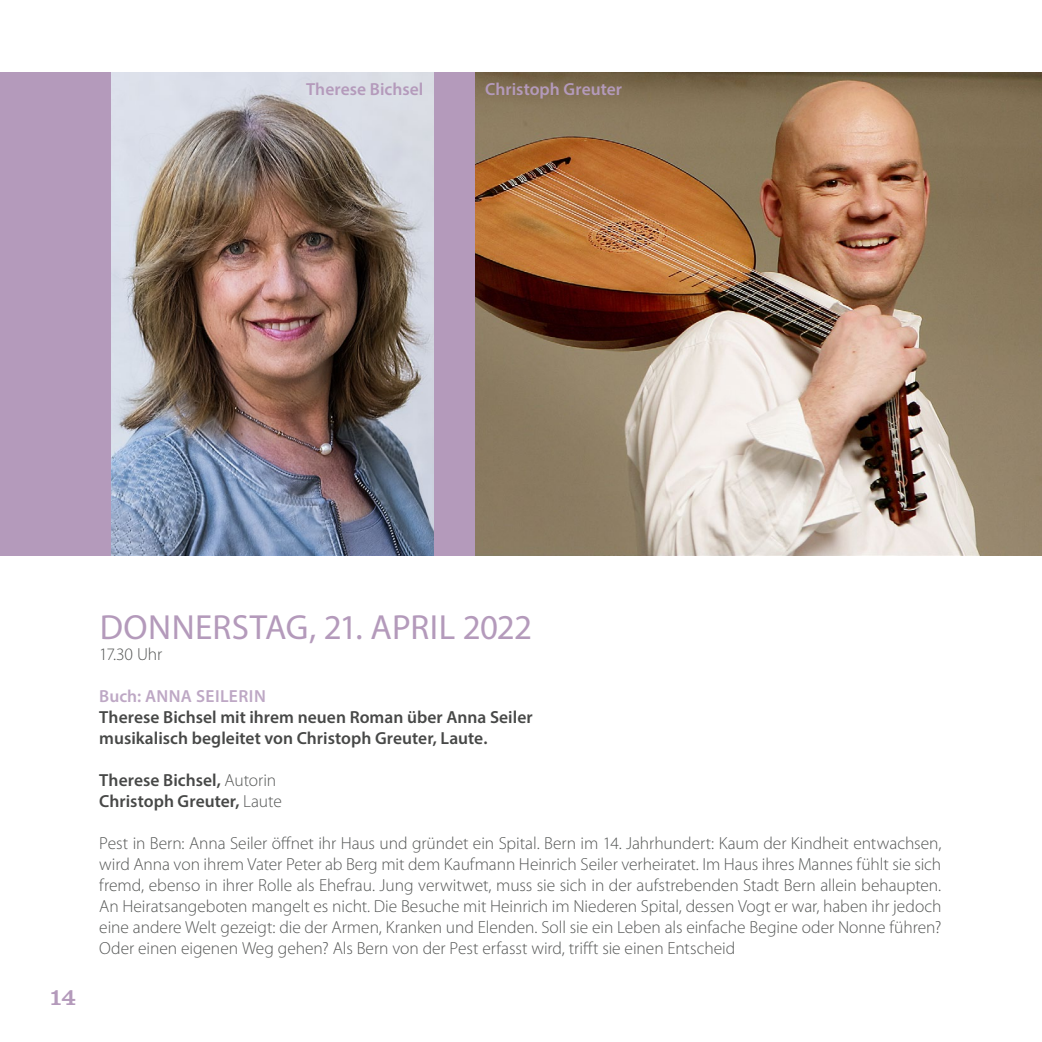
<style>
.page{position:relative;width:1042px;height:1042px;background:#fff}
.page>*{position:absolute;margin:0;border:0;box-sizing:border-box;transform-origin:0 0}
.t1{font:35px "Myriad Pro";letter-spacing:.005em;color:#b49abb}
.t2{font:24.5px "Clarendon";color:#b49abb}
.t3{font:300 17.5px/21px "Myriad Pro";letter-spacing:-.005em;color:#555756;text-align:justify}
.t4{font:600 17.5px/21px "Myriad Pro";color:#474847}
.t5{font:600 17.5px "Myriad Pro";color:#b49abb}
.t6{font:600 17.5px "Myriad Pro";letter-spacing:.02em;color:#bea8c5}
.s1{font-weight:300;color:#555756}
</style>
<div class="page">
<div style="left:0;top:72px;width:1042px;height:483px;background:#b49abb"></div>
<img style="left:112px;top:72px;width:321px;height:483px">
<img style="left:475px;top:72px;width:567px;height:483px">
<p class="t5" style="left:306px;top:78px;width:119px">Therese Bichsel</p>
<p class="t5" style="left:485px;top:78px;width:138px">Christoph Greuter</p>
<h2 class="t2" style="left:49px;top:983px;width:30px">14</h2>
<h1 class="t1" style="left:100px;top:606px;width:434px">DONNERSTAG, 21. APRIL 2022</h1>
<p class="t3" style="left:99px;top:644px;width:64px">17.30 Uhr</p>
<p class="t6" style="left:99px;top:685px;width:168px">Buch: ANNA SEILERIN</p>
<p class="t4" style="left:99px;top:706px;width:435px">Therese Bichsel mit ihrem neuen Roman über Anna Seiler musikalisch begleitet von Christoph Greuter, Laute.</p>
<p class="t4" style="left:99px;top:769px;width:184px">Therese Bichsel, <span class="s1">Autorin<br></span>Christoph Greuter, <span class="s1">Laute</span></p>
<p class="t3" style="left:99px;top:833px;width:844px">Pest in Bern: Anna Seiler öffnet ihr Haus und gründet ein Spital. Bern im 14. Jahrhundert: Kaum der Kindheit entwachsen, wird Anna von ihrem Vater Peter ab Berg mit dem Kaufmann Heinrich Seiler verheiratet. Im Haus ihres Mannes fühlt sie sich fremd, ebenso in ihrer Rolle als Ehefrau. Jung verwitwet, muss sie sich in der aufstrebenden Stadt Bern allein behaupten.<br>An Heiratsangeboten mangelt es nicht. Die Besuche mit Heinrich im Niederen Spital, dessen Vogt er war, haben ihr jedoch eine andere Welt gezeigt: die der Armen, Kranken und Elenden. Soll sie ein Leben als einfache Begine oder Nonne führen?<br>Oder einen eigenen Weg gehen? Als Bern von der Pest erfasst wird, trifft sie einen Entscheid</p>
</div>
